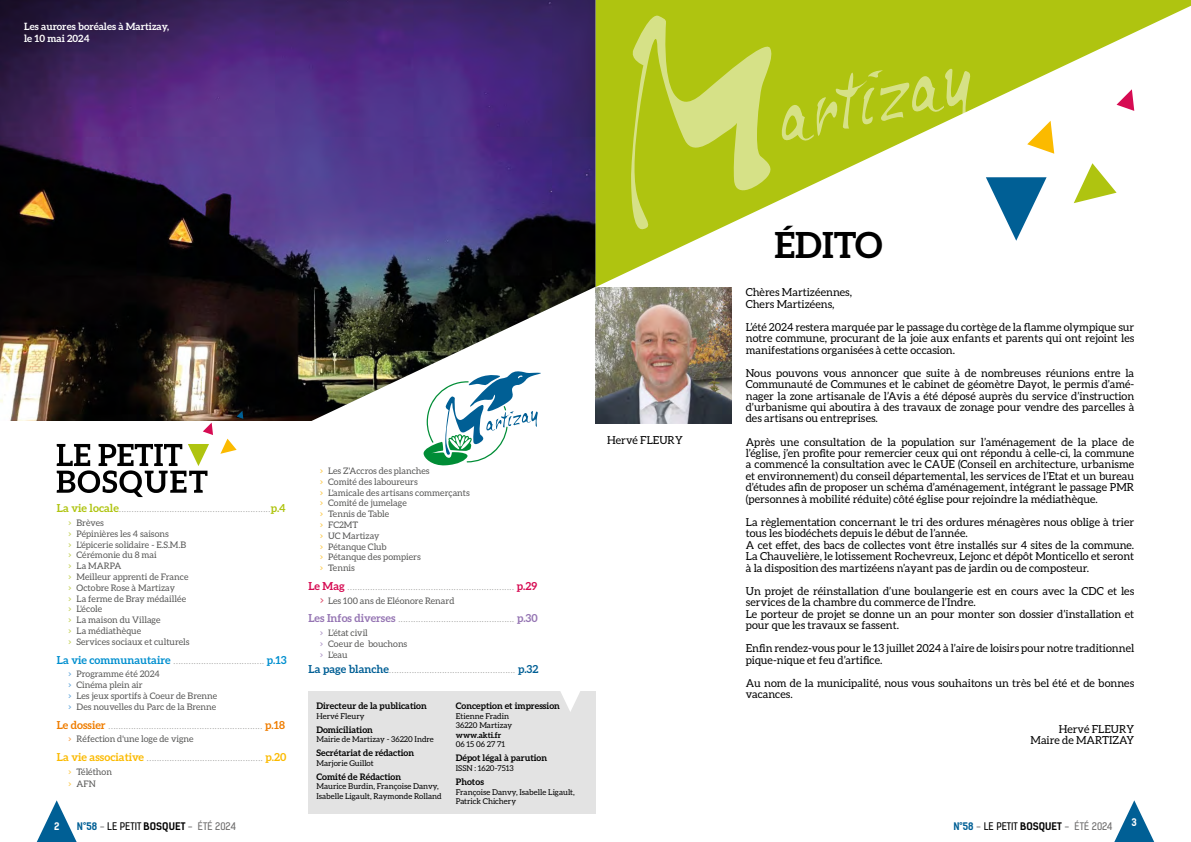
<style>
.page{position:relative;width:1191px;height:842px;background:#fff}
.page>*{position:absolute;margin:0;border:0;box-sizing:border-box;transform-origin:0 0}
.t1{font:700 36px "Aleo";color:#000}
.t2{font:11px/11.5px "Aleo";color:#000}
.t3{font:300 11px "Aleo";color:#9d9d9c}
.t4{font:10px "Kelson Sans";color:#706f6f}
.t5{font:700 10px/12px "Aleo";color:#fff}
.t6{font:700 10px "Kelson Sans";color:#fff}
.t7{font:9px/10.8px "Aleo";color:#575756}
.t8{font:700 9px "Aleo";color:#000}
.t9{font:8px/9.6px "Aleo";color:#000}
.t10{font:700 8px "Aleo";color:#000}
.s1{font-weight:700;color:#afc410}
.s2{font-family:"Kelson Sans";color:#c2cf50}
.s3{font-weight:700;color:#008fcf}
.s4{font-family:"Kelson Sans";color:#5da3da}
.s5{font-weight:700;color:#ef7d00}
.s6{font-family:"Kelson Sans";color:#f4993f}
.s7{font-weight:700;color:#fbba00}
.s8{font-family:"Kelson Sans";color:#fdc744}
.s9{font-weight:700;color:#d60b52}
.s10{font-family:"Kelson Sans";font-size:11px;color:#de516d}
.s11{font-weight:700;color:#9575b3}
.s12{font-family:"Kelson Sans";color:#a990c4}
.s13{font-weight:700;color:#005f95}
.s14{color:#000}
.s15{font-weight:700;color:#000}
</style>
<div class="page">
<svg style="left:1114px;top:800px;width:41px;height:42px"></svg>
<svg style="left:36px;top:800px;width:41px;height:42px"></svg>
<svg style="left:595px;top:0;width:596px;height:287px"></svg>
<img style="left:0;top:0;width:595px;height:421px">
<div style="left:308px;top:691px;width:287px;height:123px;background:#e3e3e3"></div>
<svg style="left:560px;top:691px;width:20px;height:21px"></svg>
<svg style="left:423px;top:371px;width:120px;height:95px"></svg>
<svg style="left:985px;top:177px;width:61px;height:64px"></svg>
<svg style="left:1073px;top:163px;width:43px;height:40px"></svg>
<svg style="left:1027px;top:121px;width:27px;height:33px"></svg>
<svg style="left:1116px;top:89px;width:18px;height:22px"></svg>
<svg style="left:628px;top:12px;width:343px;height:218px"></svg>
<img style="left:595px;top:287px;width:136px;height:136px">
<svg style="left:220px;top:439px;width:17px;height:15px"></svg>
<svg style="left:203px;top:423px;width:10px;height:12px"></svg>
<svg style="left:237px;top:411px;width:6px;height:8px"></svg>
<svg style="left:57px;top:444px;width:152px;height:53px"></svg>
<p class="t5" style="left:24px;top:20px;width:146px">Les aurores boréales à Martizay, le 10 mai 2024</p>
<p class="t3" style="left:57px;top:503px;width:230px"><span class="s1">La vie locale</span>............................................................<span class="s1">p.4</span></p>
<p class="t7" style="left:68px;top:517px;width:123px"><span class="s2">&gt;</span> Brèves<br><span class="s2">&gt;</span> Pépinières les 4 saisons<br><span class="s2">&gt;</span> L'épicerie solidaire - E.S.M.B <span class="s2">&gt;</span> Cérémonie du 8 mai<br><span class="s2">&gt;</span> La MARPA<br><span class="s2">&gt;</span> Meilleur apprenti de France <span class="s2">&gt;</span> Octobre Rose à Martizay<br><span class="s2">&gt;</span> La ferme de Bray médaillée <span class="s2">&gt;</span> L'école<br><span class="s2">&gt;</span> La maison du Village<br><span class="s2">&gt;</span> La médiathèque<br><span class="s2">&gt;</span> Services sociaux et culturels</p>
<p class="t3" style="left:57px;top:654px;width:231px"><span class="s3">La vie communautaire</span> .................................... <span class="s3">p.13</span></p>
<p class="t7" style="left:68px;top:669px;width:151px"><span class="s4">&gt;</span> Programme été 2024<br><span class="s4">&gt;</span> Cinéma plein air<br><span class="s4">&gt;</span> Les jeux sportifs à Coeur de Brenne <span class="s4">&gt;</span> Des nouvelles du Parc de la Brenne</p>
<p class="t3" style="left:57px;top:719px;width:230px"><span class="s5">Le dossier</span> ............................................................. <span class="s5">p.18</span></p>
<p class="t7" style="left:68px;top:733px;width:127px"><span class="s6">&gt;</span> Réfection d'une loge de vigne</p>
<p class="t3" style="left:57px;top:751px;width:231px"><span class="s7">La vie associative</span> .............................................. <span class="s7">p.20</span></p>
<p class="t7" style="left:68px;top:765px;width:45px;line-height:12px"><span class="s8">&gt;</span> Téléthon <span class="s8">&gt;</span> AFN</p>
<p class="t7" style="left:320px;top:465px;width:152px"><span class="s8">&gt;</span> Les Z'Accros des planches<br><span class="s8">&gt;</span> Comité des laboureurs<br><span class="s8">&gt;</span> L'amicale des artisans commerçants <span class="s8">&gt;</span> Comité de jumelage<br><span class="s8">&gt;</span> Tennis de Table<br><span class="s8">&gt;</span> FC2MT<br><span class="s8">&gt;</span> UC Martizay<br><span class="s8">&gt;</span> Pétanque Club<br><span class="s8">&gt;</span> Pétanque des pompiers<br><span class="s8">&gt;</span> Tennis</p>
<p class="t3" style="left:308px;top:580px;width:230px"><span class="s9">Le Mag</span> .................................................................. <span class="s9">p.29</span></p>
<p class="t7" style="left:320px;top:595px;width:136px"><span class="s10">&gt;</span> Les 100 ans de Eléonore Renard</p>
<p class="t3" style="left:308px;top:612px;width:231px"><span class="s11">Les Infos diverses</span> .............................................. <span class="s11">p.30</span></p>
<p class="t7" style="left:320px;top:627px;width:89px"><span class="s12">&gt;</span> L’état civil<br><span class="s12">&gt;</span> Coeur de bouchons <span class="s12">&gt;</span> L'eau</p>
<p class="t3" style="left:308px;top:663px;width:231px"><span class="s13">La page blanche</span>.................................................. <span class="s13">p.32</span></p>
<p class="t8" style="left:316px;top:701px;width:112px">Directeur de la publication</p>
<p class="t9" style="left:316px;top:711px;width:50px">Hervé Fleury</p>
<p class="t8" style="left:316px;top:724px;width:58px">Domiciliation</p>
<p class="t9" style="left:316px;top:734px;width:119px">Mairie de Martizay - 36220 Indre</p>
<p class="t8" style="left:316px;top:748px;width:99px">Secrétariat de rédaction</p>
<p class="t9" style="left:316px;top:758px;width:59px">Marjorie Guillot</p>
<p class="t8" style="left:316px;top:771px;width:86px">Comité de Rédaction</p>
<p class="t9" style="left:316px;top:782px;width:127px">Maurice Burdin, Françoise Danvy,<br>Isabelle Ligault, Raymonde Rolland</p>
<p class="t8" style="left:456px;top:701px;width:106px">Conception et impression</p>
<p class="t9" style="left:456px;top:711px;width:58px">Etienne Fradin<br>36220 Martizay</p>
<p class="t10" style="left:456px;top:730px;width:47px">www.akti.fr</p>
<p class="t9" style="left:456px;top:740px;width:51px">06 15 06 27 71</p>
<p class="t8" style="left:456px;top:753px;width:93px">Dépot légal à parution</p>
<p class="t9" style="left:456px;top:763px;width:59px">ISSN : 1620-7513</p>
<p class="t8" style="left:456px;top:777px;width:30px">Photos</p>
<p class="t9" style="left:456px;top:787px;width:120px">Françoise Danvy, Isabelle Ligault,<br>Patrick Chichery</p>
<p class="t2" style="left:607px;top:434px;width:77px">Hervé FLEURY</p>
<h1 class="t1" style="left:774px;top:224px;width:109px">ÉDITO</h1>
<p class="t2" style="left:746px;top:286px;width:108px">Chères Martizéennes,<br>Chers Martizéens,</p>
<p class="t2" style="left:746px;top:321px;width:390px;text-align:justify">L’été 2024 restera marquée par le passage du cortège de la flamme olympique sur notre commune, procurant de la joie aux enfants et parents qui ont rejoint les manifestations organisées à cette occasion.</p>
<p class="t2" style="left:746px;top:367px;width:390px;text-align:justify">Nous pouvons vous annoncer que suite à de nombreuses réunions entre la Communauté de Communes et le cabinet de géomètre Dayot, le permis d’amé&shy;nager la zone artisanale de l’Avis a été déposé auprès du service d’instruction d’urbanisme qui aboutira à des travaux de zonage pour vendre des parcelles à des artisans ou entreprises.</p>
<p class="t2" style="left:746px;top:436px;width:390px;text-align:justify">Après une consultation de la population sur l’aménagement de la place de l’église, j’en profite pour remercier ceux qui ont répondu à celle-ci, la commune a commencé la consultation avec le CAUE (Conseil en architecture, urbanisme et environnement) du conseil départemental, les services de l’Etat et un bureau d’études afin de proposer un schéma d’aménagement, intégrant le passage PMR (personnes à mobilité réduite) côté église pour rejoindre la médiathèque.</p>
<p class="t2" style="left:746px;top:516px;width:390px">La règlementation concernant le tri des ordures ménagères nous oblige à trier tous les biodéchets depuis le début de l’année.<br>A cet effet, des bacs de collectes vont être installés sur 4 sites de la commune.<br>La Chauvelière, le lotissement Rochevreux, Lejonc et dépôt Monticello et seront à la disposition des martizéens n’ayant pas de jardin ou de composteur.</p>
<p class="t2" style="left:746px;top:585px;width:390px">Un projet de réinstallation d’une boulangerie est en cours avec la CDC et les services de la chambre du commerce de l’Indre.<br>Le porteur de projet se donne un an pour monter son dossier d’installation et pour que les travaux se fassent.</p>
<p class="t2" style="left:746px;top:643px;width:390px">Enfin rendez-vous pour le 13 juillet 2024 à l’aire de loisirs pour notre traditionnel pique-nique et feu d’artifice.</p>
<p class="t2" style="left:746px;top:677px;width:390px">Au nom de la municipalité, nous vous souhaitons un très bel été et de bonnes vacances.</p>
<p class="t2" style="left:1030px;top:723px;width:105px;text-align:right">Hervé FLEURY<br>Maire de MARTIZAY</p>
<p class="t6" style="left:54px;top:820px;width:7px">2</p>
<p class="t4" style="left:77px;top:820px;width:161px"><span class="s13">N°58</span> - <span class="s14">LE PETIT</span> <span class="s15">BOSQUET</span> - ÉTÉ 2024</p>
<p class="t4" style="left:953px;top:820px;width:161px"><span class="s13">N°58</span> - <span class="s14">LE PETIT</span> <span class="s15">BOSQUET</span> - ÉTÉ 2024</p>
<p class="t6" style="left:1131px;top:816px;width:7px">3</p>
</div>
